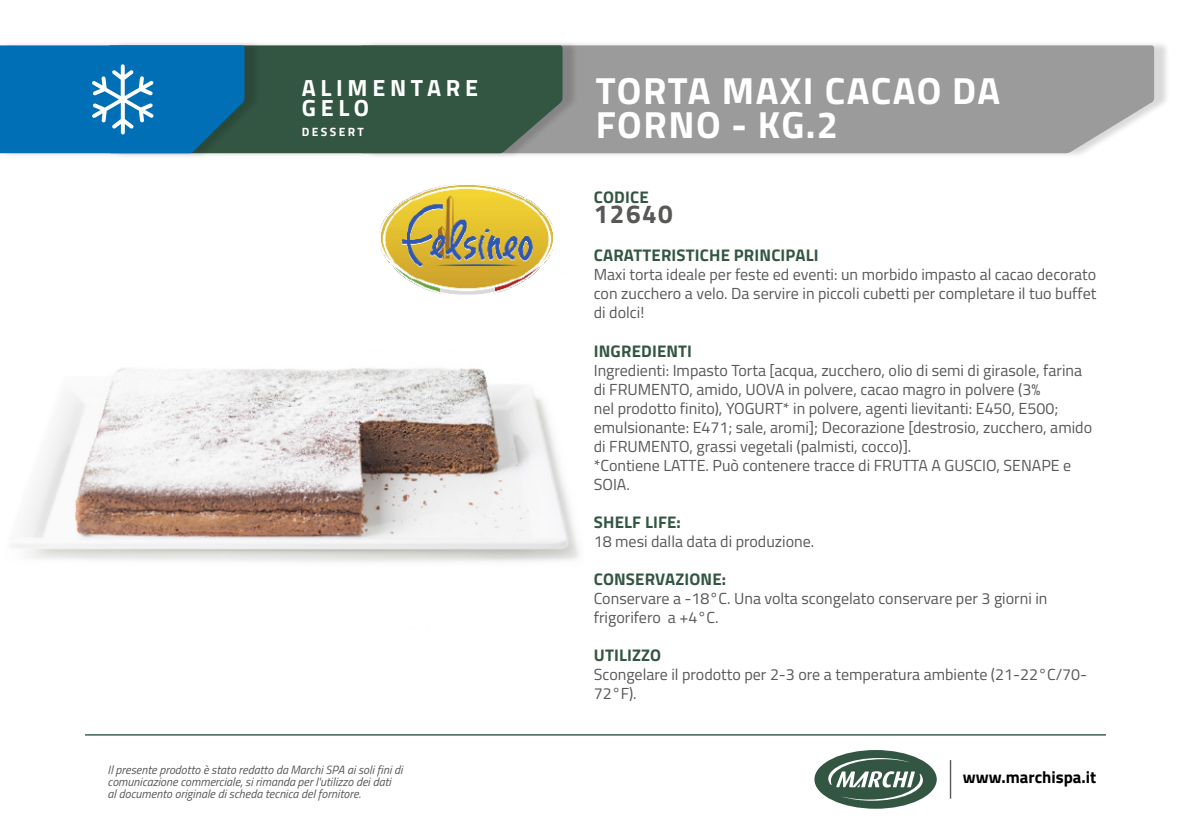
<style>
.page{position:relative;width:1191px;height:840px;background:#fff}
.page>*{position:absolute;margin:0;border:0;box-sizing:border-box;transform-origin:0 0}
.t1{font:700 37.8px/34.2px "Titillium Web";letter-spacing:.04em;color:#fff}
.t2{font:700 26px "Titillium Web";letter-spacing:.06em;color:#585857}
.t3{font:700 23.4px "Titillium Web";letter-spacing:.2em;color:#fff}
.t4{font:700 16.8px "Titillium Web";letter-spacing:.01em;color:#335643}
.t5{font:700 16.8px "Titillium Web";color:#000}
.t6{font:16px/19px "Titillium Web";color:#585857}
.t7{font:italic 12px/12px "Titillium Web";color:#585857}
.t8{font:700 12px "Titillium Web";letter-spacing:.2em;color:#fff}
</style>
<div class="page">
<img style="left:11px;top:294px;width:568px;height:268px">
<div style="left:365px;top:40px;width:805px;height:119px;background:#000;opacity:.15"></div>
<div style="left:578px;top:45px;width:576px;height:108px;background:#9c9b9b"></div>
<div style="left:113px;top:40px;width:465px;height:119px;background:#000;opacity:.15"></div>
<div style="left:260px;top:45px;width:302px;height:108px;background:#335643"></div>
<div style="left:0;top:40px;width:260px;height:119px;background:#000;opacity:.15"></div>
<svg style="left:0;top:45px;width:244px;height:108px;background:#0e74b3"></svg>
<img style="left:380px;top:185px;width:173px;height:109px">
<hr style="left:949px;top:759px;width:2px;height:39px;background:#585857">
<div style="left:814px;top:749px;width:122px;height:59px;background:#335643;border-radius:50%"></div>
<svg style="left:828px;top:757px;width:95px;height:43px"></svg>
<hr style="left:85px;top:733px;width:1021px;height:2px;background:#335643">
<p class="t3" style="left:302px;top:70px;width:178px">ALIMENTARE</p>
<p class="t3" style="left:302px;top:89px;width:69px">GELO</p>
<p class="t8" style="left:302px;top:122px;width:64px">DESSERT</p>
<p class="t7" style="left:108px;top:762px;width:296px">Il presente prodotto è stato redatto da Marchi SPA ai soli fini di comunicazione commerciale, si rimanda per l'utilizzo dei dati<br>al documento originale di scheda tecnica del fornitore.</p>
<p class="t1" style="left:595px;top:71px;width:406px">TORTA MAXI CACAO DA<br>FORNO - KG.2</p>
<p class="t4" style="left:594px;top:184px;width:56px">CODICE</p>
<p class="t2" style="left:594px;top:194px;width:81px">12640</p>
<p class="t4" style="left:594px;top:242px;width:226px">CARATTERISTICHE PRINCIPALI</p>
<p class="t6" style="left:594px;top:264px;width:504px;text-align:justify">Maxi torta ideale per feste ed eventi: un morbido impasto al cacao decorato con zucchero a velo. Da servire in piccoli cubetti per completare il tuo buffet di dolci!</p>
<p class="t4" style="left:594px;top:337px;width:100px">INGREDIENTI</p>
<p class="t6" style="left:594px;top:359px;width:500px">Ingredienti: Impasto Torta [acqua, zucchero, olio di semi di girasole, farina di FRUMENTO, amido, UOVA in polvere, cacao magro in polvere (3%<br>nel prodotto finito), YOGURT* in polvere, agenti lievitanti: E450, E500; emulsionante: E471; sale, aromi]; Decorazione [destrosio, zucchero, amido di FRUMENTO, grassi vegetali (palmisti, cocco)].<br>*Contiene LATTE. Può contenere tracce di FRUTTA A GUSCIO, SENAPE e SOIA.</p>
<p class="t4" style="left:594px;top:508px;width:89px">SHELF LIFE:</p>
<p class="t6" style="left:594px;top:530px;width:222px">18 mesi dalla data di produzione.</p>
<p class="t4" style="left:594px;top:565px;width:134px">CONSERVAZIONE:</p>
<p class="t6" style="left:594px;top:587px;width:455px">Conservare a -18°C. Una volta scongelato conservare per 3 giorni in frigorifero a +4°C.</p>
<p class="t4" style="left:594px;top:641px;width:69px">UTILIZZO</p>
<p class="t6" style="left:594px;top:663px;width:495px">Scongelare il prodotto per 2-3 ore a temperatura ambiente (21-22°C/70-<br>72°F).</p>
<p class="t5" style="left:963px;top:764px;width:135px">www.marchispa.it</p>
</div>
